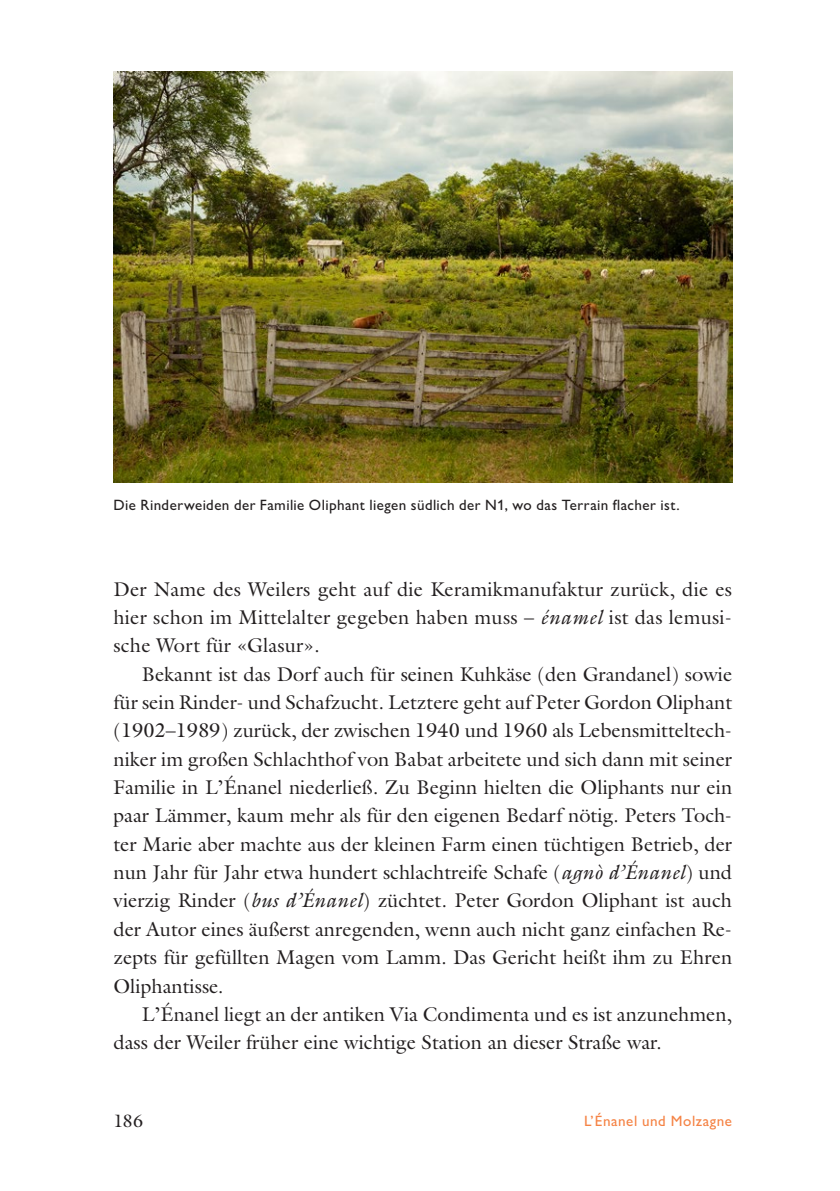
<style>
.page{position:relative;width:840px;height:1191px;background:#fff}
.page>*{position:absolute;margin:0;border:0;box-sizing:border-box;transform-origin:0 0}
.Lauftext{font:20px/28.4px "Galliard Pro";color:#231f20;text-align:justify}
.Lauftext_stumpf{font:20px/28.4px "Galliard Pro";letter-spacing:.01em;color:#231f20;text-align:justify}
.t1{font:18px "Galliard Pro";color:#231f20}
.Bildlegende{font:500 15px "Gill Sans Nova";letter-spacing:.025em;color:#231f20}
.t2{font:500 15px "Gill Sans Nova";letter-spacing:.04em;color:#f58345}
.s1{font-style:italic}
</style>
<div class="page">
<img style="left:113px;top:71px;width:618px;height:411px">
<p class="Bildlegende" style="left:113px;top:496px;width:567px">Die Rinderweiden der Familie Oliphant liegen südlich der N1, wo das Terrain flacher ist.</p>
<p class="Lauftext_stumpf" style="left:113px;top:574px;width:619px">Der Name des Weilers geht auf die Keramikmanufaktur zurück, die es hier schon im Mittelalter gegeben haben muss – <span class="s1">énamel</span> ist das lemusi&shy;sche Wort für «Glasur».</p>
<p class="Lauftext" style="left:113px;top:659px;width:620px;text-indent:28px">Bekannt ist das Dorf auch für seinen Kuhkäse (den Grandanel) sowie für sein Rinder- und Schafzucht. Letztere geht auf Peter Gordon Oliphant (1902–1989) zurück, der zwischen 1940 und 1960 als Lebensmitteltech&shy;niker im großen Schlachthof von Babat arbeitete und sich dann mit seiner Familie in L’Énanel niederließ. Zu Beginn hielten die Oliphants nur ein paar Lämmer, kaum mehr als für den eigenen Bedarf nötig. Peters Toch&shy;ter Marie aber machte aus der kleinen Farm einen tüchtigen Betrieb, der nun Jahr für Jahr etwa hundert schlachtreife Schafe (<span class="s1">agnò d’Énanel</span>) und vierzig Rinder (<span class="s1">bus d’Énanel</span>) züchtet. Peter Gordon Oliphant ist auch der Autor eines äußerst anregenden, wenn auch nicht ganz einfachen Re&shy;zepts für gefüllten Magen vom Lamm. Das Gericht heißt ihm zu Ehren Oliphantisse.</p>
<p class="Lauftext" style="left:113px;top:999px;width:619px;text-indent:28px">L’Énanel liegt an der antiken Via Condimenta und es ist anzunehmen, dass der Weiler früher eine wichtige Station an dieser Straße war.</p>
<p class="t1" style="left:113px;top:1108px;width:31px">186</p>
<p class="t2" style="left:583px;top:1111px;width:149px">L’Énanel und Molzagne</p>
</div>
